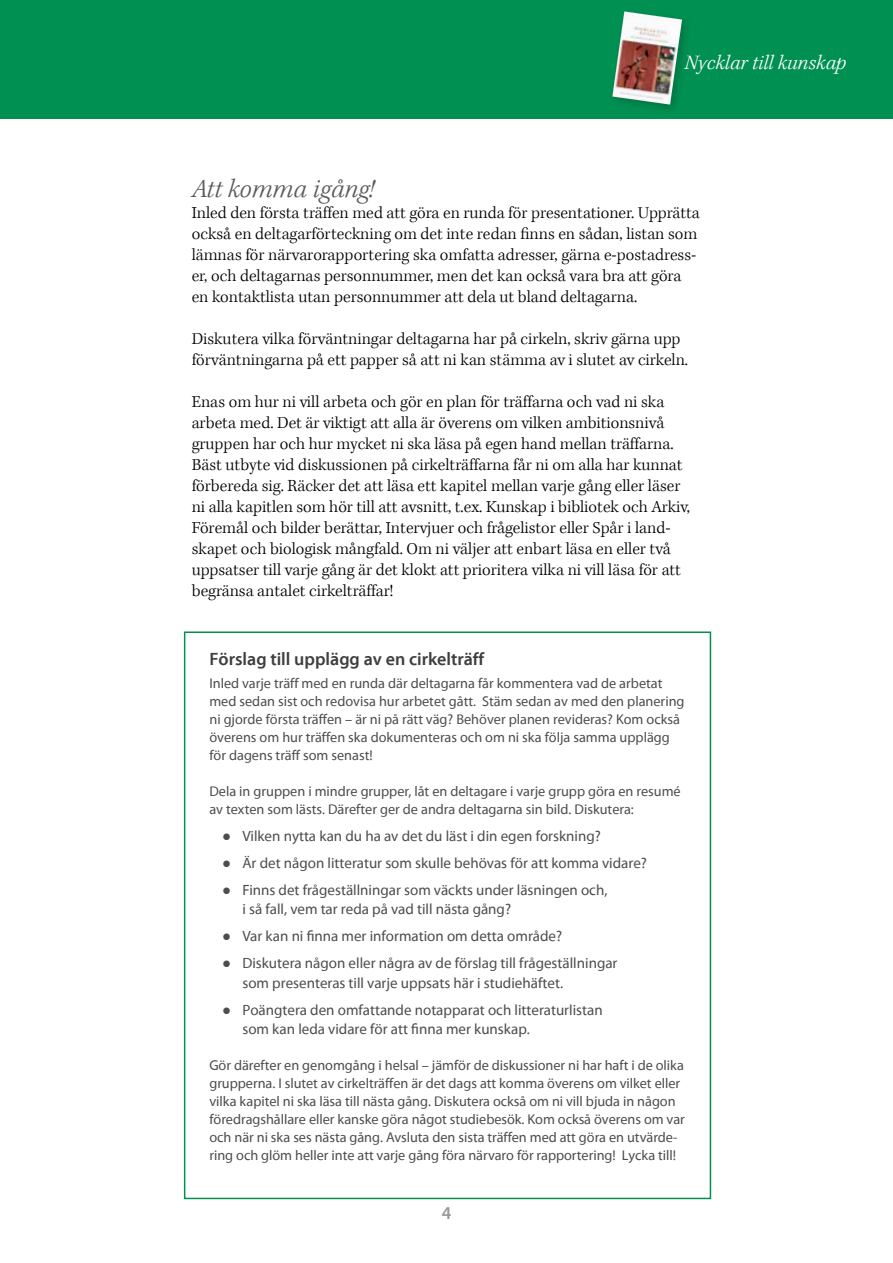
<style>
.page{position:relative;width:893px;height:1263px;background:#fff}
.page>*{position:absolute;margin:0;border:0;box-sizing:border-box;transform-origin:0 0}
.t1{font:italic 27px "S Vkepler";color:#5a5a59}
.t2{font:italic 21px "S Vkepler";color:#fff}
.t3{font:18px "S Vmyriad Fet";color:#3e3e3d}
.t4{font:18px "S Vmyriad Fet";color:#989898}
.t5{font:17.25px/21px "S Vkepler";color:#000}
.t6{font:15px/19.5px "S Vmyriad";color:#4d4d4c}
.t7{font:14.25px/18px "S Vmyriad";color:#4d4d4c}
.s1{font-family:"Franklin Gothic"}
</style>
<div class="page">
<div style="left:0;top:0;width:893px;height:118px;background:#009052"></div>
<img style="left:612px;top:11px;width:70px;height:94px">
<div style="left:184px;top:631px;width:527px;height:568px;border:2px solid #009052"></div>
<p class="t2" style="left:685px;top:52px;width:163px">Nycklar till kunskap</p>
<h1 class="t1" style="left:192px;top:175px;width:184px">Att komma igång!</h1>
<p class="t5" style="left:192px;top:203px;width:510px">Inled den första träffen med att göra en runda för presentationer. Upprätta också en deltagarförteckning om det inte redan finns en sådan, listan som lämnas för närvarorapportering ska omfatta adresser, gärna e-postadress&shy;er, och deltagarnas personnummer, men det kan också vara bra att göra en kontaktlista utan personnummer att dela ut bland deltagarna.</p>
<p class="t5" style="left:192px;top:329px;width:498px">Diskutera vilka förväntningar deltagarna har på cirkeln, skriv gärna upp förväntningarna på ett papper så att ni kan stämma av i slutet av cirkeln.</p>
<p class="t5" style="left:192px;top:392px;width:500px">Enas om hur ni vill arbeta och gör en plan för träffarna och vad ni ska arbeta med. Det är viktigt att alla är överens om vilken ambitionsnivå gruppen har och hur mycket ni ska läsa på egen hand mellan träffarna.<br>Bäst utbyte vid diskussionen på cirkelträffarna får ni om alla har kunnat förbereda sig. Räcker det att läsa ett kapitel mellan varje gång eller läser ni alla kapitlen som hör till att avsnitt, t.ex. Kunskap i bibliotek och Arkiv, Föremål och bilder berättar, Intervjuer och frågelistor eller Spår i land&shy;skapet och biologisk mångfald. Om ni väljer att enbart läsa en eller två uppsatser till varje gång är det klokt att prioritera vilka ni vill läsa för att begränsa antalet cirkelträffar!</p>
<p class="t3" style="left:209px;top:650px;width:276px">Förslag till upplägg av en cirkelträff</p>
<p class="t7" style="left:209px;top:674px;width:477px">Inled varje träff med en runda där deltagarna får kommentera vad de arbetat med sedan sist och redovisa hur arbetet gått. Stäm sedan av med den planering ni gjorde första träffen – är ni på rätt väg? Behöver planen revideras? Kom också överens om hur träffen ska dokumenteras och om ni ska följa samma upplägg för dagens träff som senast!</p>
<p class="t7" style="left:209px;top:782px;width:473px">Dela in gruppen i mindre grupper, låt en deltagare i varje grupp göra en resumé av texten som lästs. Därefter ger de andra deltagarna sin bild. Diskutera:</p>
<p class="t6" style="left:222px;top:826px;width:380px"><span class="s1">●</span> Vilken nytta kan du ha av det du läst i din egen forskning?</p>
<p class="t6" style="left:222px;top:853px;width:426px"><span class="s1">●</span> Är det någon litteratur som skulle behövas för att komma vidare?</p>
<p class="t6" style="left:242px;top:880px;width:367px;text-indent:-20px"><span class="s1">●</span> Finns det frågeställningar som väckts under läsningen och, i så fall, vem tar reda på vad till nästa gång?</p>
<p class="t6" style="left:222px;top:927px;width:341px"><span class="s1">●</span> Var kan ni finna mer information om detta område?</p>
<p class="t6" style="left:242px;top:954px;width:377px;text-indent:-20px"><span class="s1">●</span> Diskutera någon eller några av de förslag till frågeställningar som presenteras till varje uppsats här i studiehäftet.</p>
<p class="t6" style="left:242px;top:1000px;width:362px;text-indent:-20px"><span class="s1">●</span> Poängtera den omfattande notapparat och litteraturlistan som kan leda vidare för att finna mer kunskap.</p>
<p class="t7" style="left:209px;top:1057px;width:477px">Gör därefter en genomgång i helsal – jämför de diskussioner ni har haft i de olika grupperna. I slutet av cirkelträffen är det dags att komma överens om vilket eller vilka kapitel ni ska läsa till nästa gång. Diskutera också om ni vill bjuda in någon föredragshållare eller kanske göra något studiebesök. Kom också överens om var och när ni ska ses nästa gång. Avsluta den sista träffen med att göra en utvärde&shy;ring och glöm heller inte att varje gång föra närvaro för rapportering! Lycka till!</p>
<p class="t4" style="left:442px;top:1204px;width:11px">4</p>
</div>
